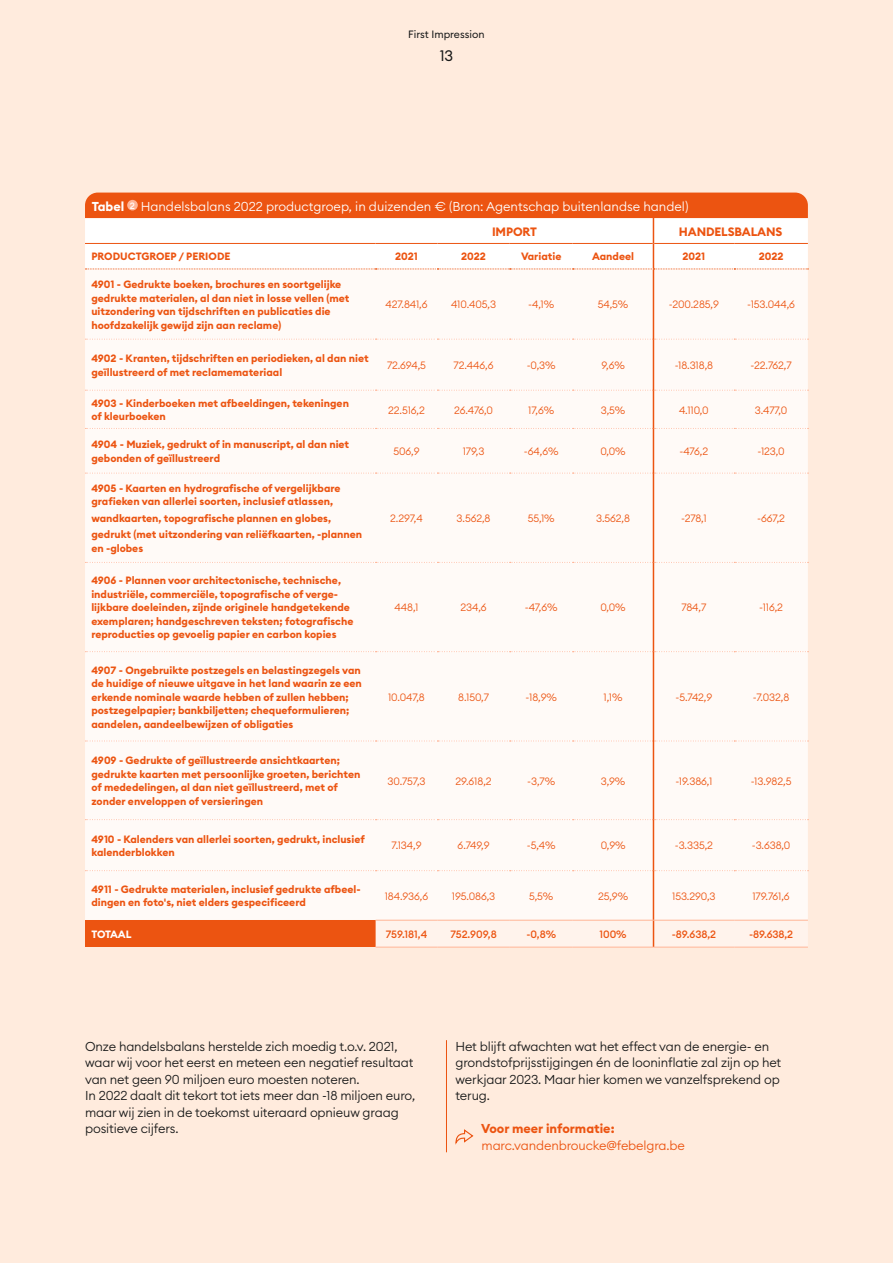
<style>
.page{position:relative;width:893px;height:1263px;background:#ffebdd}
.page>*{position:absolute;margin:0;border:0;box-sizing:border-box;transform-origin:0 0}
.t1{font:15px "Euclid Circular B";color:#171818}
.t2{font:300 12.75px/16.5px "Euclid Circular B";letter-spacing:-.01em;color:#171818}
.t3{font:300 12.75px "Euclid Circular B";color:#fff}
.t4{font:300 12.75px "Euclid Circular B";letter-spacing:-.01em;color:#ec5411}
.t5{font:700 12.75px "Euclid Circular B";color:#ec5411}
.t6{font:700 12px "Euclid Circular B";letter-spacing:-.01em;color:#ec5411}
.t7{font:700 10.5px/13.5px "Euclid Circular B";color:#ec5411}
.t8{font:300 10.5px "Euclid Circular B";letter-spacing:-.01em;color:#ec5411}
.t9{font:500 10.5px "Euclid Circular B";letter-spacing:-.005em;color:#ec5411}
.t10{font:10.5px "Euclid Circular B";color:#171818}
.t11{font:700 10.5px "Euclid Circular B";letter-spacing:-.035em;color:#fff}
.s1{font-weight:700}
</style>
<div class="page">
<svg style="left:455px;top:1129px;width:19px;height:16px"></svg>
<hr style="left:446px;top:1040px;width:1px;height:112px;background:#ec5411">
<div style="left:85px;top:270px;width:723px;height:650px;background:#fffaf7"></div>
<svg style="left:85px;top:339px;width:723px;height:1px"></svg>
<svg style="left:85px;top:390px;width:723px;height:1px"></svg>
<svg style="left:85px;top:428px;width:723px;height:1px"></svg>
<svg style="left:85px;top:473px;width:723px;height:1px"></svg>
<svg style="left:85px;top:562px;width:723px;height:1px"></svg>
<svg style="left:85px;top:651px;width:723px;height:1px"></svg>
<svg style="left:85px;top:741px;width:723px;height:1px"></svg>
<svg style="left:85px;top:819px;width:723px;height:1px"></svg>
<svg style="left:85px;top:870px;width:723px;height:1px"></svg>
<hr style="left:653px;top:269px;width:1px;height:70px;background:#ec5411">
<hr style="left:653px;top:339px;width:1px;height:51px;background:#ec5411">
<hr style="left:653px;top:390px;width:1px;height:38px;background:#ec5411">
<hr style="left:653px;top:428px;width:1px;height:45px;background:#ec5411">
<hr style="left:653px;top:473px;width:1px;height:89px;background:#ec5411">
<hr style="left:653px;top:562px;width:1px;height:90px;background:#ec5411">
<hr style="left:653px;top:652px;width:1px;height:89px;background:#ec5411">
<hr style="left:653px;top:741px;width:1px;height:79px;background:#ec5411">
<hr style="left:653px;top:820px;width:1px;height:51px;background:#ec5411">
<hr style="left:653px;top:871px;width:1px;height:49px;background:#ec5411">
<svg style="left:85px;top:193px;width:723px;height:77px"></svg>
<div style="left:127px;top:200px;width:11px;height:10px;background:#ffb597;border-radius:50%"></div>
<div style="left:85px;top:920px;width:291px;height:27px;background:#ec5411"></div>
<hr style="left:376px;top:947px;width:61px;height:1px;background:#ffb597">
<hr style="left:437px;top:947px;width:73px;height:1px;background:#ffb597">
<hr style="left:510px;top:947px;width:63px;height:1px;background:#ffb597">
<hr style="left:573px;top:947px;width:80px;height:1px;background:#ffb597">
<hr style="left:653px;top:947px;width:81px;height:1px;background:#ffb597">
<hr style="left:734px;top:947px;width:74px;height:1px;background:#ffb597">
<svg style="left:376px;top:920px;width:432px;height:27px"></svg>
<p class="t10" style="left:408px;top:28px;width:78px">First Impression</p>
<h1 class="t1" style="left:440px;top:46px;width:15px">13</h1>
<p class="t3" style="left:92px;top:198px;width:598px"><span class="s1">Tabel</span> <sup>2</sup> Handelsbalans 2022 productgroep, in duizenden € (Bron: Agentschap buitenlandse handel)</p>
<p class="t6" style="left:492px;top:224px;width:46px">IMPORT</p>
<p class="t6" style="left:679px;top:224px;width:105px">HANDELSBALANS</p>
<p class="t7" style="left:91px;top:250px;width:141px">PRODUCTGROEP / PERIODE</p>
<p class="t7" style="left:395px;top:250px;width:24px">2021</p>
<p class="t7" style="left:461px;top:250px;width:26px">2022</p>
<p class="t7" style="left:521px;top:250px;width:42px">Variatie</p>
<p class="t7" style="left:592px;top:250px;width:43px">Aandeel</p>
<p class="t7" style="left:682px;top:250px;width:24px">2021</p>
<p class="t7" style="left:759px;top:250px;width:26px">2022</p>
<p class="t7" style="left:91px;top:278px;width:260px">4901 - Gedrukte boeken, brochures en soortgelijke gedrukte materialen, al dan niet in losse vellen (met uitzondering van tijdschriften en publicaties die hoofdzakelijk gewijd zijn aan reclame)</p>
<p class="t8" style="left:385px;top:298px;width:44px">427.841,6</p>
<p class="t8" style="left:451px;top:298px;width:46px">410.405,3</p>
<p class="t8" style="left:528px;top:298px;width:27px">-4,1%</p>
<p class="t8" style="left:598px;top:298px;width:32px">54,5%</p>
<p class="t8" style="left:669px;top:298px;width:51px">-200.285,9</p>
<p class="t8" style="left:747px;top:298px;width:49px">-153.044,6</p>
<p class="t7" style="left:91px;top:352px;width:279px">4902 - Kranten, tijdschriften en periodieken, al dan niet geïllustreerd of met reclamemateriaal</p>
<p class="t8" style="left:387px;top:358px;width:40px">72.694,5</p>
<p class="t8" style="left:454px;top:358px;width:41px">72.446,6</p>
<p class="t8" style="left:527px;top:358px;width:30px">-0,3%</p>
<p class="t8" style="left:601px;top:358px;width:25px">9,6%</p>
<p class="t8" style="left:675px;top:358px;width:40px">-18.318,8</p>
<p class="t8" style="left:750px;top:358px;width:43px">-22.762,7</p>
<p class="t7" style="left:91px;top:396px;width:259px">4903 - Kinderboeken met afbeeldingen, tekeningen of kleurboeken</p>
<p class="t8" style="left:388px;top:403px;width:38px">22.516,2</p>
<p class="t8" style="left:454px;top:403px;width:40px">26.476,0</p>
<p class="t8" style="left:528px;top:403px;width:27px">17,6%</p>
<p class="t8" style="left:601px;top:403px;width:26px">3,5%</p>
<p class="t8" style="left:679px;top:403px;width:31px">4.110,0</p>
<p class="t8" style="left:755px;top:403px;width:34px">3.477,0</p>
<p class="t7" style="left:91px;top:438px;width:259px">4904 - Muziek, gedrukt of in manuscript, al dan niet gebonden of geïllustreerd</p>
<p class="t8" style="left:393px;top:444px;width:28px">506,9</p>
<p class="t8" style="left:463px;top:444px;width:23px">179,3</p>
<p class="t8" style="left:524px;top:444px;width:36px">-64,6%</p>
<p class="t8" style="left:600px;top:444px;width:27px">0,0%</p>
<p class="t8" style="left:680px;top:444px;width:30px">-476,2</p>
<p class="t8" style="left:757px;top:444px;width:29px">-123,0</p>
<p class="t7" style="left:91px;top:482px;width:251px">4905 - Kaarten en hydrografische of vergelijkbare grafieken van allerlei soorten, inclusief atlassen,</p>
<p class="t7" style="left:91px;top:510px;width:272px;line-height:16.5px">wandkaarten, topografische plannen en globes, gedrukt (met uitzondering van reliëfkaarten, -plannen</p>
<p class="t7" style="left:91px;top:542px;width:53px">en -globes</p>
<p class="t8" style="left:390px;top:511px;width:34px">2.297,4</p>
<p class="t8" style="left:457px;top:511px;width:35px">3.562,8</p>
<p class="t8" style="left:528px;top:511px;width:29px">55,1%</p>
<p class="t8" style="left:596px;top:511px;width:35px">3.562,8</p>
<p class="t8" style="left:681px;top:511px;width:27px">-278,1</p>
<p class="t8" style="left:757px;top:511px;width:29px">-667,2</p>
<p class="t7" style="left:91px;top:574px;width:264px">4906 - Plannen voor architectonische, technische, industriële, commerciële, topografische of verge&shy;lijkbare doeleinden, zijnde originele handgetekende exemplaren; handgeschreven teksten; fotografische reproducties op gevoelig papier en carbon kopies</p>
<p class="t7" style="left:91px;top:663px;width:272px">4907 - Ongebruikte postzegels en belastingzegels van de huidige of nieuwe uitgave in het land waarin ze een erkende nominale waarde hebben of zullen hebben; postzegelpapier; bankbiljetten; chequeformulieren; aandelen, aandeelbewijzen of obligaties</p>
<p class="t7" style="left:91px;top:754px;width:270px">4909 - Gedrukte of geïllustreerde ansichtkaarten; gedrukte kaarten met persoonlijke groeten, berichten of mededelingen, al dan niet geïllustreerd, met of zonder enveloppen of versieringen</p>
<p class="t8" style="left:395px;top:601px;width:25px">448,1</p>
<p class="t8" style="left:460px;top:601px;width:28px">234,6</p>
<p class="t8" style="left:525px;top:601px;width:34px">-47,6%</p>
<p class="t8" style="left:600px;top:601px;width:27px">0,0%</p>
<p class="t8" style="left:681px;top:601px;width:26px">784,7</p>
<p class="t8" style="left:759px;top:601px;width:25px">-116,2</p>
<p class="t8" style="left:388px;top:690px;width:38px">10.047,8</p>
<p class="t8" style="left:458px;top:690px;width:32px">8.150,7</p>
<p class="t8" style="left:526px;top:690px;width:33px">-18,9%</p>
<p class="t8" style="left:604px;top:690px;width:20px">1,1%</p>
<p class="t8" style="left:675px;top:690px;width:38px">-5.742,9</p>
<p class="t8" style="left:753px;top:690px;width:38px">-7.032,8</p>
<p class="t8" style="left:388px;top:774px;width:40px">30.757,3</p>
<p class="t8" style="left:456px;top:774px;width:38px">29.618,2</p>
<p class="t8" style="left:527px;top:774px;width:29px">-3,7%</p>
<p class="t8" style="left:601px;top:774px;width:26px">3,9%</p>
<p class="t8" style="left:675px;top:774px;width:38px">-19.386,1</p>
<p class="t8" style="left:751px;top:774px;width:42px">-13.982,5</p>
<p class="t7" style="left:91px;top:832px;width:275px">4910 - Kalenders van allerlei soorten, gedrukt, inclusief kalenderblokken</p>
<p class="t8" style="left:392px;top:839px;width:32px">7.134,9</p>
<p class="t8" style="left:458px;top:839px;width:33px">6.749,9</p>
<p class="t8" style="left:527px;top:839px;width:30px">-5,4%</p>
<p class="t8" style="left:601px;top:839px;width:26px">0,9%</p>
<p class="t8" style="left:675px;top:839px;width:40px">-3.335,2</p>
<p class="t8" style="left:752px;top:839px;width:40px">-3.638,0</p>
<p class="t7" style="left:91px;top:882px;width:271px">4911 - Gedrukte materialen, inclusief gedrukte afbeel&shy;dingen en foto's, niet elders gespecificeerd</p>
<p class="t8" style="left:385px;top:889px;width:45px">184.936,6</p>
<p class="t8" style="left:452px;top:889px;width:45px">195.086,3</p>
<p class="t8" style="left:529px;top:889px;width:26px">5,5%</p>
<p class="t8" style="left:598px;top:889px;width:32px">25,9%</p>
<p class="t8" style="left:672px;top:889px;width:45px">153.290,3</p>
<p class="t8" style="left:752px;top:889px;width:39px">179.761,6</p>
<p class="t11" style="left:91px;top:927px;width:42px">TOTAAL</p>
<p class="t9" style="left:386px;top:927px;width:43px">759.181,4</p>
<p class="t9" style="left:450px;top:927px;width:48px">752.909,8</p>
<p class="t9" style="left:526px;top:927px;width:31px">-0,8%</p>
<p class="t9" style="left:599px;top:927px;width:29px">100%</p>
<p class="t9" style="left:672px;top:927px;width:46px">-89.638,2</p>
<p class="t9" style="left:749px;top:927px;width:46px">-89.638,2</p>
<p class="t2" style="left:85px;top:1038px;width:332px">Onze handelsbalans herstelde zich moedig t.o.v. 2021, waar wij voor het eerst en meteen een negatief resultaat van net geen 90 miljoen euro moesten noteren.<br>In 2022 daalt dit tekort tot iets meer dan -18 miljoen euro, maar wij zien in de toekomst uiteraard opnieuw graag positieve cijfers.</p>
<p class="t2" style="left:455px;top:1038px;width:327px">Het blijft afwachten wat het effect van de energie- en grondstofprijsstijgingen én de looninflatie zal zijn op het werkjaar 2023. Maar hier komen we vanzelfsprekend op terug.</p>
<p class="t5" style="left:481px;top:1120px;width:135px">Voor meer informatie:</p>
<p class="t4" style="left:482px;top:1137px;width:205px">marc.vandenbroucke@febelgra.be</p>
</div>
